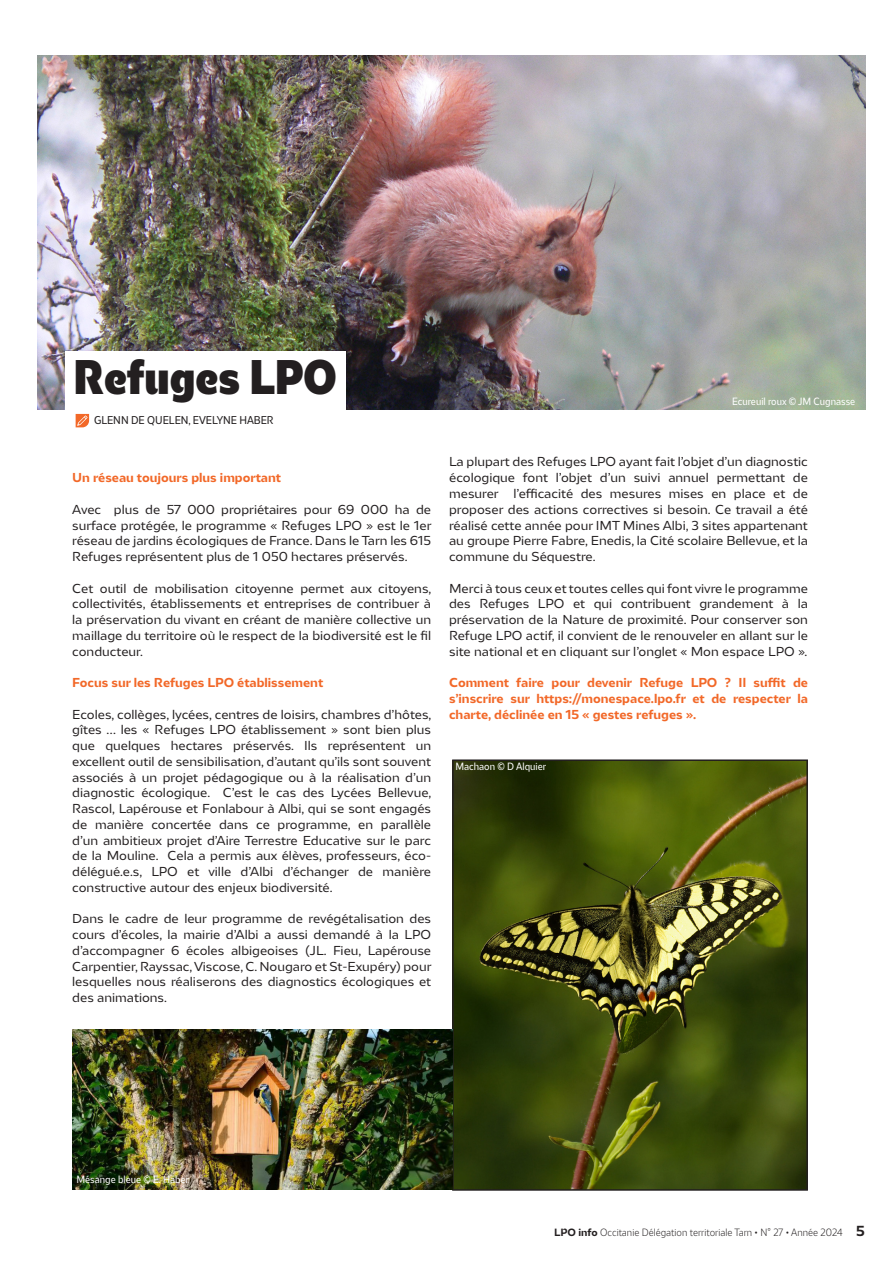
<style>
.page{position:relative;width:893px;height:1263px;background:#fff}
.page>*{position:absolute;margin:0;border:0;box-sizing:border-box;transform-origin:0 0}
.Titre_surligne_grand{font:900 condensed 45px "LPO";color:#231f20}
.Titre_petit{font:12px/15.8px "LPO";color:#231f20;text-align:justify}
.Titre_petit-2{font:700 12px/15.8px "LPO";color:#f26828;text-align:justify}
.Nom{font:600 condensed 10.5px "LPO";color:#231f20}
.Copyright{font:600 condensed 9.75px "LPO";color:#fff}
.t1{font:300 condensed 9.75px "LPO";color:#231f20}
.s1{font-weight:700;font-stretch:normal}
.s2{font-weight:700;font-stretch:normal;font-size:13.5px}
</style>
<div class="page">
<img style="left:38px;top:55px;width:828px;height:355px">
<div style="left:65px;top:351px;width:281px;height:61px;background:#fff"></div>
<svg style="left:76px;top:414px;width:13px;height:13px"></svg>
<img style="left:455px;top:762px;width:350px;height:426px">
<div style="left:452px;top:759px;width:356px;height:432px;border:2px solid #231f20"></div>
<img style="left:72px;top:1030px;width:380px;height:160px">
<p class="Titre_surligne_grand" style="left:73px;top:349px;width:265px">Refuges LPO</p>
<p class="Nom" style="left:94px;top:414px;width:181px">GLENN DE QUELEN, EVELYNE HABER</p>
<p class="Titre_petit-2" style="left:72px;top:470px;width:210px">Un réseau toujours plus important</p>
<p class="Titre_petit" style="left:72px;top:502px;width:361px">Avec plus de 57 000 propriétaires pour 69 000 ha de surface protégée, le programme « Refuges LPO » est le 1er réseau de jardins écologiques de France. Dans le Tarn les 615<br>Refuges représentent plus de 1 050 hectares préservés.</p>
<p class="Titre_petit" style="left:72px;top:580px;width:361px">Cet outil de mobilisation citoyenne permet aux citoyens, collectivités, établissements et entreprises de contribuer à la préservation du vivant en créant de manière collective un maillage du territoire où le respect de la biodiversité est le fil conducteur.</p>
<p class="Titre_petit-2" style="left:72px;top:675px;width:252px">Focus sur les Refuges LPO établissement</p>
<p class="Titre_petit" style="left:72px;top:706px;width:361px">Ecoles, collèges, lycées, centres de loisirs, chambres d’hôtes, gîtes … les « Refuges LPO établissement » sont bien plus que quelques hectares préservés. Ils représentent un excellent outil de sensibilisation, d’autant qu’ils sont souvent associés à un projet pédagogique ou à la réalisation d’un diagnostic écologique. C’est le cas des Lycées Bellevue, Rascol, Lapérouse et Fonlabour à Albi, qui se sont engagés de manière concertée dans ce programme, en parallèle d’un ambitieux projet d’Aire Terrestre Educative sur le parc de la Mouline. Cela a permis aux élèves, professeurs, éco&shy;délégué.e.s, LPO et ville d’Albi d’échanger de manière constructive autour des enjeux biodiversité.</p>
<p class="Titre_petit" style="left:72px;top:911px;width:361px">Dans le cadre de leur programme de revégétalisation des cours d’écoles, la mairie d’Albi a aussi demandé à la LPO d’accompagner 6 écoles albigeoises (JL. Fieu, Lapérouse Carpentier, Rayssac, Viscose, C. Nougaro et St-Exupéry) pour lesquelles nous réaliserons des diagnostics écologiques et des animations.</p>
<p class="Copyright" style="left:732px;top:395px;width:125px">Ecureuil roux © JM Cugnasse</p>
<p class="Titre_petit" style="left:449px;top:454px;width:360px">La plupart des Refuges LPO ayant fait l’objet d’un diagnostic écologique font l’objet d’un suivi annuel permettant de mesurer l’efficacité des mesures mises en place et de proposer des actions correctives si besoin. Ce travail a été réalisé cette année pour IMT Mines Albi, 3 sites appartenant au groupe Pierre Fabre, Enedis, la Cité scolaire Bellevue, et la commune du Séquestre.</p>
<p class="Titre_petit" style="left:449px;top:580px;width:360px">Merci à tous ceux et toutes celles qui font vivre le programme des Refuges LPO et qui contribuent grandement à la préservation de la Nature de proximité. Pour conserver son Refuge LPO actif, il convient de le renouveler en allant sur le site national et en cliquant sur l’onglet « Mon espace LPO ».</p>
<p class="Titre_petit-2" style="left:449px;top:675px;width:360px">Comment faire pour devenir Refuge LPO ? Il suffit de s’inscrire sur https://monespace.lpo.fr et de respecter la charte, déclinée en 15 « gestes refuges ».</p>
<p class="Copyright" style="left:455px;top:760px;width:92px">Machaon © D Alquier</p>
<p class="Copyright" style="left:77px;top:1173px;width:114px">Mésange bleue © E. Haber</p>
<p class="t1" style="left:554px;top:1227px;width:312px"><span class="s1">LPO info</span> Occitanie Délégation territoriale Tarn • N° 27 • Année 2024 <span class="s2">5</span></p>
</div>
